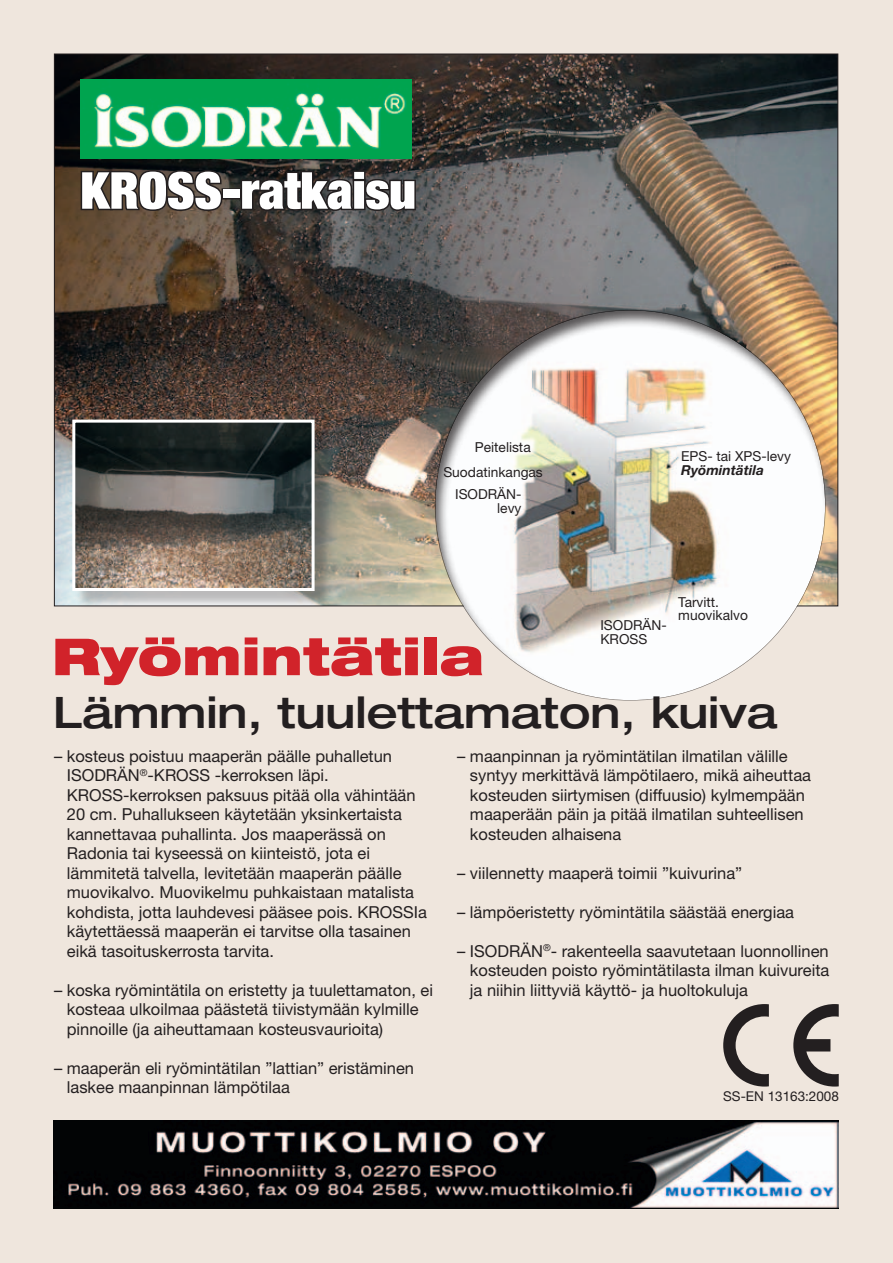
<style>
.page{position:relative;width:893px;height:1263px;background:#efe6dd}
.page>*{position:absolute;margin:0;border:0;box-sizing:border-box;transform-origin:0 0}
.t1{font:900 condensed 51px "Helvetica Neue LT Std";color:#fff}
.t2{font:900 expanded 51px "Helvetica Neue LT Std";color:#d1232a}
.t3{font:500 expanded 43.5px "Helvetica Neue LT Std";color:#231f20}
.t4{font:16.5px/19.5px "Helvetica Neue LT Std";color:#231f20}
.t5{font:13.8px/13.8px "Helvetica Neue LT Std";color:#231f20}
.t6{font:italic 700 13.8px "Helvetica Neue LT Std";color:#231f20}
.t7{font:13.5px "Helvetica Neue LT Std";color:#231f20}
</style>
<div class="page">
<img style="left:56px;top:56px;width:780px;height:548px">
<div style="left:75px;top:422px;width:258px;height:188px;background:#231f20;opacity:.3"></div>
<img style="left:76px;top:424px;width:235px;height:163px">
<div style="left:72px;top:420px;width:243px;height:171px;border:3px solid #fff"></div>
<img style="left:53px;top:1120px;width:785px;height:89px">
<div style="left:433px;top:310px;width:393px;height:391px;background:#231f20;opacity:.75"></div>
<img style="left:80px;top:79px;width:332px;height:80px">
<svg style="left:79px;top:169px;width:145px;height:43px;background:#463b32"></svg>
<div style="left:222px;top:188px;width:19px;height:12px;border:3px solid #231f20"></div>
<svg style="left:239px;top:169px;width:178px;height:43px;background:#323030"></svg>
<svg style="left:793px;top:1004px;width:46px;height:82px"></svg>
<svg style="left:723px;top:1004px;width:46px;height:82px"></svg>
<h1 class="t1" style="left:80px;top:158px;width:337px">KROSS-ratkaisu</h1>
<p class="t5" style="left:475px;top:440px;width:57px">Peitelista</p>
<p class="t5" style="left:681px;top:449px;width:111px">EPS- tai XPS-levy</p>
<p class="t5" style="left:443px;top:465px;width:101px">Suodatinkangas</p>
<p class="t6" style="left:681px;top:462px;width:84px">Ryömintätila</p>
<p class="t5" style="left:455px;top:487px;width:68px;text-align:right">ISODRÄN&shy;levy</p>
<p class="t5" style="left:678px;top:595px;width:71px">Tarvitt. muovikalvo</p>
<p class="t5" style="left:600px;top:618px;width:68px">ISODRÄN-<br>KROSS</p>
<h1 class="t2" style="left:52px;top:624px;width:434px">Ryömintätila</h1>
<h2 class="t3" style="left:53px;top:685px;width:726px">Lämmin, tuulettamaton, kuiva</h2>
<p class="t4" style="left:67px;top:746px;width:362px;text-indent:-13px">– kosteus poistuu maaperän päälle puhalletun ISODRÄN<sup>®</sup>-KROSS -kerroksen läpi.<br>KROSS-kerroksen paksuus pitää olla vähintään 20 cm. Puhallukseen käytetään yksinkertaista kannettavaa puhallinta. Jos maaperässä on Radonia tai kyseessä on kiinteistö, jota ei lämmitetä talvella, levitetään maaperän päälle muovikalvo. Muovikelmu puhkaistaan matalista kohdista, jotta lauhdevesi pääsee pois. KROSSIa käytettäessä maaperän ei tarvitse olla tasainen eikä tasoituskerrosta tarvita.</p>
<p class="t4" style="left:67px;top:980px;width:368px;text-indent:-13px">– koska ryömintätila on eristetty ja tuulettamaton, ei kosteaa ulkoilmaa päästetä tiivistymään kylmille pinnoille (ja aiheuttamaan kosteusvaurioita)</p>
<p class="t4" style="left:67px;top:1058px;width:349px;text-indent:-13px">– maaperän eli ryömintätilan ”lattian” eristäminen laskee maanpinnan lämpötilaa</p>
<p class="t4" style="left:470px;top:746px;width:343px;text-indent:-13px">– maanpinnan ja ryömintätilan ilmatilan välille syntyy merkittävä lämpötilaero, mikä aiheuttaa kosteuden siirtymisen (diffuusio) kylmempään maaperään päin ja pitää ilmatilan suhteellisen kosteuden alhaisena</p>
<p class="t4" style="left:457px;top:863px;width:287px">– viilennetty maaperä toimii ”kuivurina”</p>
<p class="t4" style="left:457px;top:902px;width:338px">– lämpöeristetty ryömintätila säästää energiaa</p>
<p class="t4" style="left:470px;top:941px;width:361px;text-align:justify;text-indent:-13px">– ISODRÄN<sup>®</sup>- rakenteella saavutetaan luonnollinen kosteuden poisto ryömintätilasta ilman kuivureita ja niihin liittyviä käyttö- ja huoltokuluja</p>
<p class="t7" style="left:723px;top:1088px;width:117px">SS-EN 13163:2008</p>
</div>
